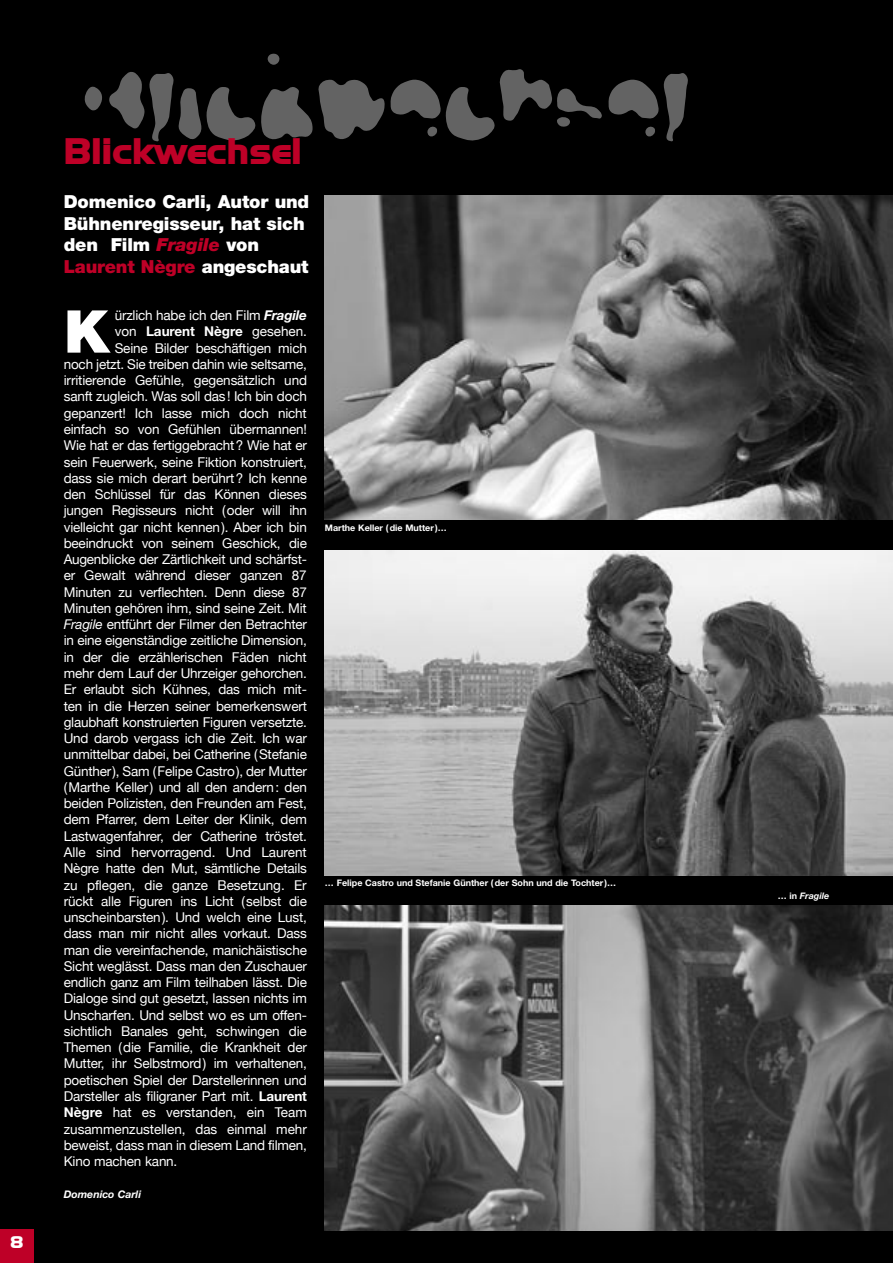
<style>
.page{position:relative;width:893px;height:1263px;background:#000}
.page>*{position:absolute;margin:0;border:0;box-sizing:border-box;transform-origin:0 0}
.t1{font:108px "Crash";letter-spacing:-.03em;color:#636363}
.Texte{font:900 59.1px "Helvetica Neue";color:#fff}
.Titre_18{font:700 36px "Handel Gothic";letter-spacing:.025em;color:#be0027}
.Sous-titre{font:900 18px/21.8px "Helvetica Neue";letter-spacing:-.01em;color:#fff}
.Normal_e{font:700 16.5px "Handel Gothic";color:#fff}
.Texte-2{font:13.5px "Helvetica Neue";letter-spacing:-.015em;color:#fff}
.Texte-3{font:700 13.5px "Helvetica Neue";letter-spacing:-.005em;color:#fff}
.Signature{font:italic 700 10.5px "Helvetica Neue";color:#fff}
.Légende{font:700 9px "Helvetica Neue";color:#fff}
.Légende-2{font:italic 700 9px "Helvetica Neue";color:#fff}
.s1{font-style:italic;color:#be0027}
.s2{color:#be0027}
.s3{font-weight:700;font-style:italic}
.s4{font-weight:400}
.s5{font-style:italic}
.s6{font-weight:700}
.s7{font-style:normal}
</style>
<div class="page">
<div style="left:0;top:1229px;width:34px;height:34px;background:#be0027"></div>
<img style="left:325px;top:195px;width:568px;height:325px">
<img style="left:325px;top:905px;width:568px;height:325px">
<img style="left:325px;top:550px;width:568px;height:325px">
<p class="Normal_e" style="left:11px;top:1232px;width:14px">8</p>
<p class="t1" style="left:81px;top:17px;width:613px">Blickwechsel</p>
<p class="Titre_18" style="left:64px;top:130px;width:239px">Blickwechsel</p>
<p class="Sous-titre" style="left:64px;top:190px;width:247px">Domenico Carli, Autor und<br>Bühnenregisseur, hat sich</p>
<p class="Sous-titre" style="left:64px;top:234px;width:246px">den Film <span class="s1">Fragile</span> von<br><span class="s2">Laurent Nègre</span> angeschaut</p>
<p class="Texte" style="left:64px;top:296px;width:47px">K</p>
<p class="Texte-2" style="left:115px;top:307px;width:194px">ürzlich habe ich den Film <span class="s3">Fragile</span></p>
<p class="Texte-3" style="left:115px;top:323px;width:194px"><span class="s4">von</span> Laurent Nègre <span class="s4">gesehen.</span></p>
<p class="Texte-2" style="left:115px;top:340px;width:194px">Seine Bilder beschäftigen mich</p>
<p class="Texte-2" style="left:64px;top:356px;width:245px">noch jetzt. Sie treiben dahin wie seltsame,</p>
<p class="Texte-2" style="left:64px;top:372px;width:245px">irritierende Gefühle, gegensätzlich und</p>
<p class="Texte-2" style="left:64px;top:389px;width:245px">sanft zugleich. Was soll das ! Ich bin doch</p>
<p class="Texte-2" style="left:64px;top:405px;width:245px">gepanzert! Ich lasse mich doch nicht</p>
<p class="Texte-2" style="left:64px;top:421px;width:245px">einfach so von Gefühlen übermannen!</p>
<p class="Texte-2" style="left:64px;top:437px;width:245px">Wie hat er das fertiggebracht ? Wie hat er</p>
<p class="Texte-2" style="left:64px;top:454px;width:245px">sein Feuerwerk, seine Fiktion konstruiert,</p>
<p class="Texte-2" style="left:64px;top:470px;width:245px">dass sie mich derart berührt ? Ich kenne</p>
<p class="Texte-2" style="left:64px;top:486px;width:245px">den Schlüssel für das Können dieses</p>
<p class="Texte-2" style="left:64px;top:502px;width:245px">jungen Regisseurs nicht ( oder will ihn</p>
<p class="Texte-2" style="left:64px;top:519px;width:245px">vielleicht gar nicht kennen ). Aber ich bin</p>
<p class="Texte-2" style="left:64px;top:535px;width:245px">beeindruckt von seinem Geschick, die</p>
<p class="Texte-2" style="left:64px;top:551px;width:245px">Augenblicke der Zärtlichkeit und schärfst-</p>
<p class="Texte-2" style="left:64px;top:567px;width:244px">er Gewalt während dieser ganzen 87</p>
<p class="Texte-2" style="left:64px;top:584px;width:245px">Minuten zu verflechten. Denn diese 87</p>
<p class="Texte-2" style="left:64px;top:600px;width:245px">Minuten gehören ihm, sind seine Zeit. Mit</p>
<p class="Texte-2" style="left:64px;top:616px;width:245px"><span class="s5">Fragile</span> entführt der Filmer den Betrachter</p>
<p class="Texte-2" style="left:64px;top:633px;width:245px">in eine eigenständige zeitliche Dimension,</p>
<p class="Texte-2" style="left:64px;top:649px;width:244px">in der die erzählerischen Fäden nicht</p>
<p class="Texte-2" style="left:64px;top:665px;width:245px">mehr dem Lauf der Uhrzeiger gehorchen.</p>
<p class="Texte-2" style="left:64px;top:681px;width:245px">Er erlaubt sich Kühnes, das mich mit-</p>
<p class="Texte-2" style="left:64px;top:698px;width:245px">ten in die Herzen seiner bemerkenswert</p>
<p class="Texte-2" style="left:64px;top:714px;width:245px">glaubhaft konstruierten Figuren versetzte.</p>
<p class="Texte-2" style="left:64px;top:730px;width:245px">Und darob vergass ich die Zeit. Ich war</p>
<p class="Texte-2" style="left:64px;top:746px;width:245px">unmittelbar dabei, bei Catherine ( Stefanie</p>
<p class="Texte-2" style="left:64px;top:763px;width:245px">Günther ), Sam ( Felipe Castro ), der Mutter</p>
<p class="Texte-2" style="left:64px;top:779px;width:245px">( Marthe Keller ) und all den andern : den</p>
<p class="Texte-2" style="left:64px;top:795px;width:245px">beiden Polizisten, den Freunden am Fest,</p>
<p class="Texte-2" style="left:64px;top:811px;width:245px">dem Pfarrer, dem Leiter der Klinik, dem</p>
<p class="Texte-2" style="left:64px;top:828px;width:245px">Lastwagenfahrer, der Catherine tröstet.</p>
<p class="Texte-2" style="left:64px;top:844px;width:245px">Alle sind hervorragend. Und Laurent</p>
<p class="Texte-2" style="left:64px;top:860px;width:245px">Nègre hatte den Mut, sämtliche Details</p>
<p class="Texte-2" style="left:64px;top:877px;width:245px">zu pflegen, die ganze Besetzung. Er</p>
<p class="Texte-2" style="left:64px;top:893px;width:245px">rückt alle Figuren ins Licht ( selbst die</p>
<p class="Texte-2" style="left:64px;top:909px;width:245px">unscheinbarsten ). Und welch eine Lust,</p>
<p class="Texte-2" style="left:64px;top:925px;width:245px">dass man mir nicht alles vorkaut. Dass</p>
<p class="Texte-2" style="left:64px;top:942px;width:245px">man die vereinfachende, manichäistische</p>
<p class="Texte-2" style="left:64px;top:958px;width:245px">Sicht weglässt. Dass man den Zuschauer</p>
<p class="Texte-2" style="left:64px;top:974px;width:245px">endlich ganz am Film teilhaben lässt. Die</p>
<p class="Texte-2" style="left:64px;top:990px;width:245px">Dialoge sind gut gesetzt, lassen nichts im</p>
<p class="Texte-2" style="left:64px;top:1007px;width:245px">Unscharfen. Und selbst wo es um offen-</p>
<p class="Texte-2" style="left:64px;top:1023px;width:244px">sichtlich Banales geht, schwingen die</p>
<p class="Texte-2" style="left:64px;top:1039px;width:245px">Themen ( die Familie, die Krankheit der</p>
<p class="Texte-2" style="left:64px;top:1056px;width:245px">Mutter, ihr Selbstmord ) im verhaltenen,</p>
<p class="Texte-2" style="left:64px;top:1072px;width:245px">poetischen Spiel der Darstellerinnen und</p>
<p class="Texte-2" style="left:64px;top:1088px;width:245px">Darsteller als filigraner Part mit. <span class="s6">Laurent</span></p>
<p class="Texte-2" style="left:64px;top:1104px;width:245px"><span class="s6">Nègre</span> hat es verstanden, ein Team</p>
<p class="Texte-2" style="left:64px;top:1121px;width:245px">zusammenzustellen, das einmal mehr</p>
<p class="Texte-2" style="left:64px;top:1137px;width:245px">beweist, dass man in diesem Land filmen,</p>
<p class="Texte-2" style="left:64px;top:1153px;width:115px">Kino machen kann.</p>
<p class="Signature" style="left:64px;top:1188px;width:79px">Domenico Carli</p>
<p class="Légende" style="left:325px;top:522px;width:123px">Marthe Keller ( die Mutter )…</p>
<p class="Légende" style="left:325px;top:877px;width:293px">… Felipe Castro und Stefanie Günther ( der Sohn und die Tochter )…</p>
<p class="Légende-2" style="left:778px;top:890px;width:53px"><span class="s7">… in</span> Fragile</p>
</div>
